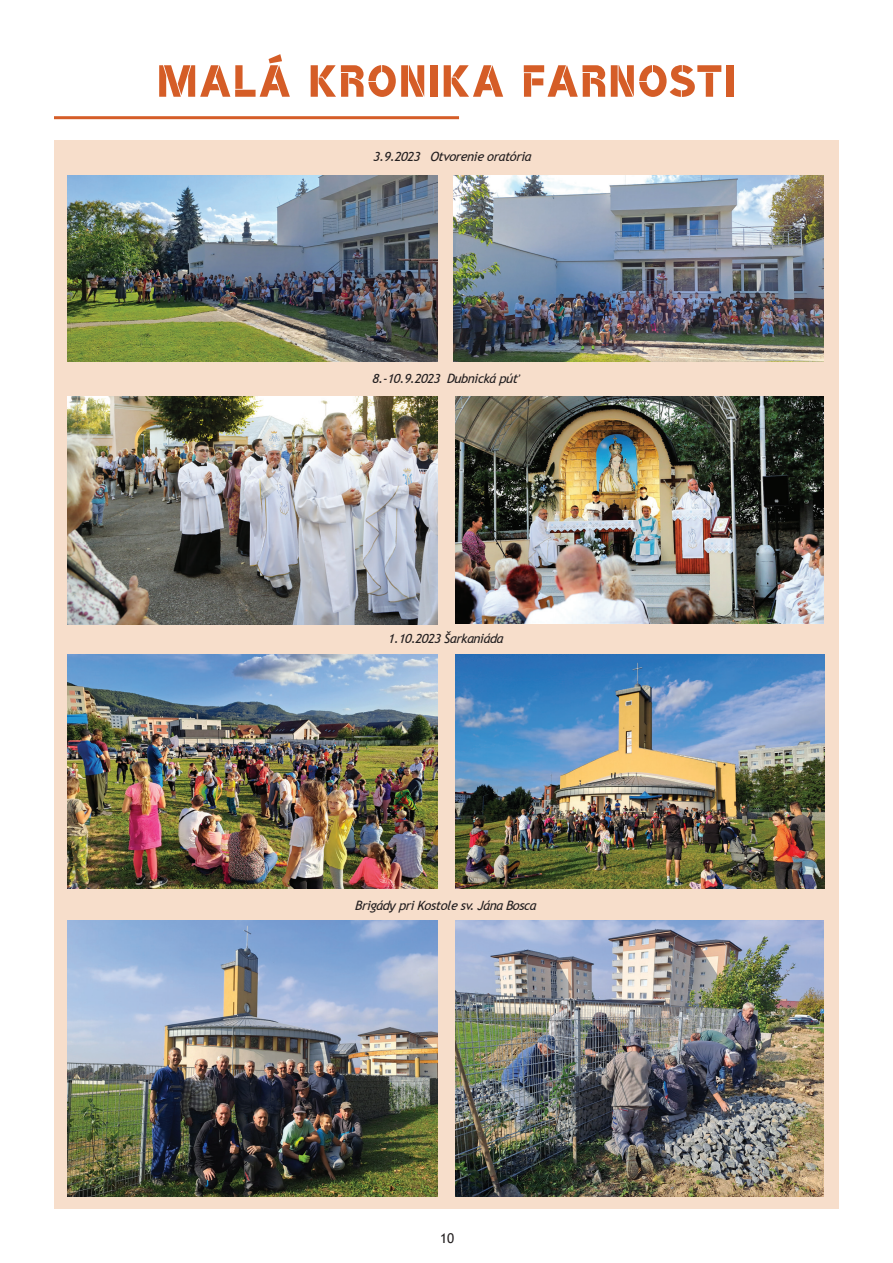
<style>
.page{position:relative;width:893px;height:1263px;background:#fff}
.page>*{position:absolute;margin:0;border:0;box-sizing:border-box;transform-origin:0 0}
.t1{font:60px "Brosh K";letter-spacing:.06em;color:#d55d27}
.t2{font:13.5px "Trebuchet MS";color:#231f20}
.t3{font:italic 12.75px "Trebuchet MS";letter-spacing:-.03em;color:#231f20}
</style>
<div class="page">
<div style="left:54px;top:140px;width:785px;height:1069px;background:#f7decb"></div>
<hr style="left:54px;top:116px;width:405px;height:3px;background:#d55d27">
<img style="left:453px;top:176px;width:371px;height:185px">
<img style="left:68px;top:176px;width:369px;height:185px">
<img style="left:68px;top:921px;width:369px;height:276px">
<img style="left:455px;top:920px;width:369px;height:277px">
<img style="left:455px;top:654px;width:369px;height:234px">
<img style="left:68px;top:654px;width:369px;height:234px">
<img style="left:68px;top:397px;width:369px;height:227px">
<img style="left:455px;top:397px;width:369px;height:226px">
<h1 class="t1" style="left:158px;top:50px;width:579px">MALÁ KRONIKA FARNOSTI</h1>
<p class="t3" style="left:373px;top:149px;width:161px">3.9.2023 Otvorenie oratória</p>
<p class="t3" style="left:372px;top:370px;width:148px">8.-10.9.2023 Dubnická púť</p>
<p class="t3" style="left:388px;top:631px;width:118px">1.10.2023 Šarkaniáda</p>
<p class="t3" style="left:355px;top:897px;width:184px">Brigády pri Kostole sv. Jána Bosca</p>
<p class="t2" style="left:440px;top:1230px;width:16px">10</p>
</div>
